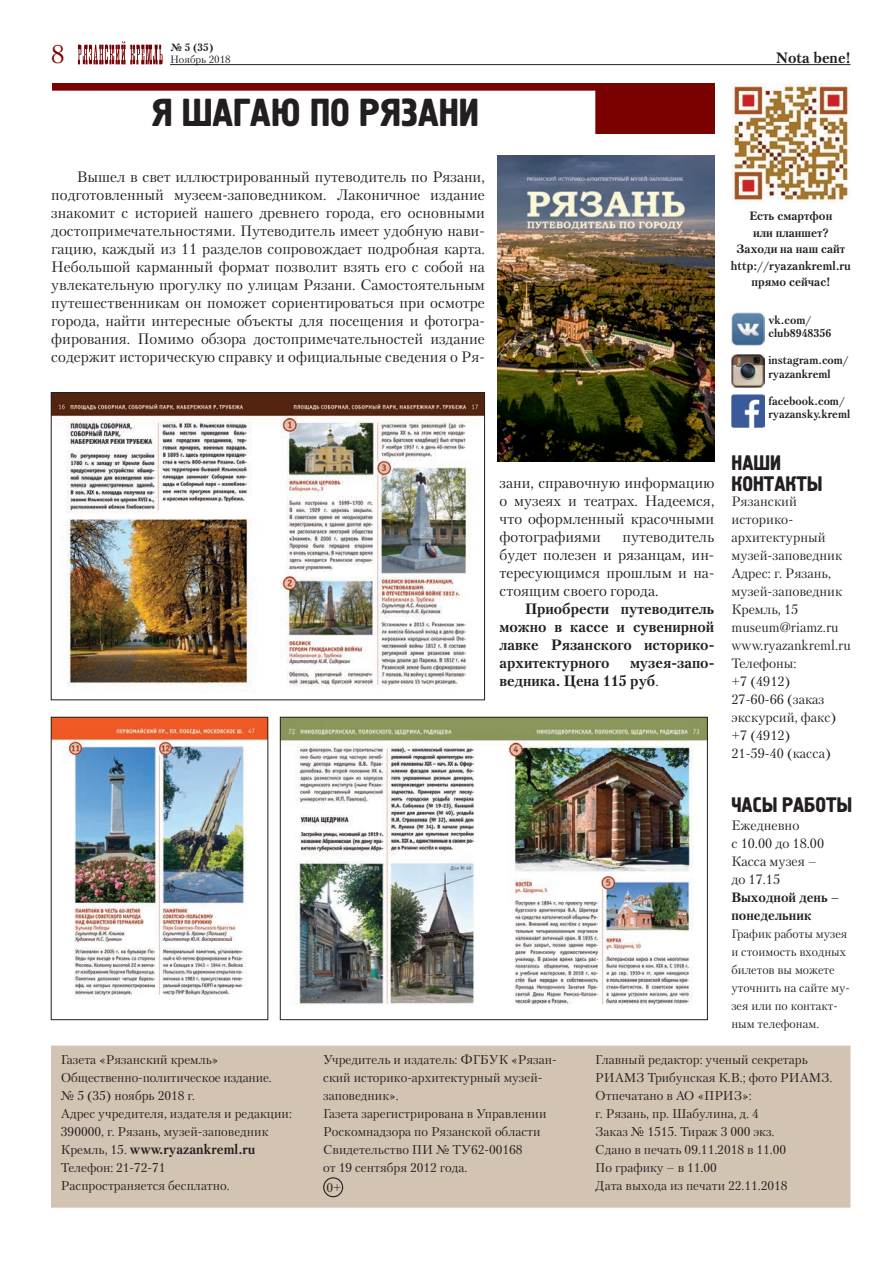
<style>
.page{position:relative;width:893px;height:1263px;background:#fff}
.page>*{position:absolute;margin:0;border:0;box-sizing:border-box;transform-origin:0 0}
.t1{font:39px "Hermes C";color:#231f20}
.t2{font:25.5px "Petersburg C";color:#790100}
.t3{font:21px/21px "Hermes C";color:#231f20}
.t4{font:15px/18px "Petersburg C";color:#231f20;text-align:justify}
.t5{font:700 15px/18px "Petersburg C";color:#231f20;text-align:justify}
.t6{font:13.5px/18px "Petersburg C";color:#231f20}
.t7{font:700 13.5px/18px "Petersburg C";color:#231f20}
.t8{font:12.75px/18px "Petersburg C";color:#231f20}
.t9{font:12px/18px "Petersburg C";color:#231f20}
.t10{font:700 12px/16.5px "Petersburg C";color:#231f20;text-align:center}
.t11{font:700 11.25px/13.5px "Petersburg C";color:#231f20}
.t12{font:10.5px "Petersburg C";color:#231f20}
.t13{font:700 10.5px "Petersburg C";color:#231f20}
.s1{font-weight:400}
.s2{font-weight:400;font-size:12.75px}
</style>
<div class="page">
<svg style="left:78px;top:41px;width:85px;height:23px"></svg>
<hr style="left:170px;top:64px;width:680px;height:1px;background:#231f20">
<div style="left:51px;top:1046px;width:799px;height:162px;background:#d3c3b3;border:2px solid #d3c3b3"></div>
<div style="left:52px;top:83px;width:662px;height:51px;background:#790100"></div>
<div style="left:51px;top:91px;width:544px;height:55px;background:#fff"></div>
<div style="left:323px;top:1177px;width:20px;height:20px;border:1px solid #231f20;border-radius:50%"></div>
<img style="left:731px;top:83px;width:120px;height:120px">
<img style="left:731px;top:394px;width:33px;height:33px">
<img style="left:731px;top:354px;width:33px;height:33px">
<img style="left:731px;top:312px;width:33px;height:33px">
<img style="left:53px;top:394px;width:430px;height:298px">
<img style="left:280px;top:719px;width:428px;height:302px">
<div style="left:280px;top:717px;width:428px;height:303px;border:1px solid #231f20"></div>
<div style="left:51px;top:392px;width:434px;height:308px;border:1px solid #231f20"></div>
<img style="left:53px;top:719px;width:213px;height:280px">
<div style="left:51px;top:717px;width:217px;height:303px;border:1px solid #231f20"></div>
<img style="left:498px;top:156px;width:216px;height:306px">
<h2 class="t2" style="left:51px;top:39px;width:15px">8</h2>
<p class="t13" style="left:170px;top:40px;width:45px">№ 5 (35)</p>
<p class="t12" style="left:170px;top:53px;width:62px">Ноябрь 2018</p>
<h1 class="t1" style="left:151px;top:91px;width:329px">Я ШАГАЮ ПО РЯЗАНИ</h1>
<p class="t5" style="left:776px;top:49px;width:76px">Nota bene!</p>
<p class="t4" style="left:51px;top:167px;width:435px;text-indent:26px">Вышел в свет иллюстрированный путеводитель по Рязани, подготовленный музеем-заповедником. Лаконичное издание знакомит с историей нашего древнего города, его основными достопримечательностями. Путеводитель имеет удобную нави&shy;гацию, каждый из 11 разделов сопровождает подробная карта.<br>Небольшой карманный формат позволит взять его с собой на увлекательную прогулку по улицам Рязани. Самостоятельным путешественникам он поможет сориентироваться при осмотре города, найти интересные объекты для посещения и фотогра&shy;фирования. Помимо обзора достопримечательностей издание содержит историческую справку и официальные сведения о Ря-</p>
<p class="t4" style="left:500px;top:473px;width:216px">зани, справочную информацию о музеях и театрах. Надеемся, что оформленный красочными фотографиями</p>
<p class="t4" style="left:500px;top:527px;width:216px;text-indent:123px">путеводитель будет полезен и рязанцам, ин&shy;тересующимся прошлым и на&shy;стоящим своего города.</p>
<p class="t5" style="left:499px;top:599px;width:216px;text-indent:26px">Приобрести путеводитель можно в кассе и сувенирной лавке Рязанского историко&shy;архитектурного</p>
<p class="t5" style="left:499px;top:653px;width:216px;text-indent:130px">музея-запо&shy;ведника. Цена 115 руб<span class="s1">.</span></p>
<p class="t10" style="left:731px;top:208px;width:122px">Есть смартфон<br>или планшет?<br>Заходи на наш сайт http://ryazankreml.ru прямо сейчас!</p>
<p class="t11" style="left:768px;top:313px;width:64px">vk.com/ club8948356</p>
<p class="t11" style="left:768px;top:353px;width:82px">instagram.com/ ryazankreml</p>
<p class="t11" style="left:768px;top:394px;width:83px">facebook.com/ ryazansky.kreml</p>
<h3 class="t3" style="left:731px;top:453px;width:25px">Наши контакты</h3>
<p class="t6" style="left:731px;top:492px;width:121px">Рязанский историко&shy;архитектурный музей-заповедник<br>Адрес: г. Рязань, музей-заповедник<br>Кремль, 15 museum@riamz.ru www.ryazankreml.ru<br>Телефоны:<br>+7 (4912)<br>27-60-66 (заказ экскурсий, факс) +7 (4912)<br>21-59-40 (касса)</p>
<h3 class="t3" style="left:731px;top:795px;width:23px">часы</h3>
<h3 class="t3" style="left:782px;top:795px;width:46px">работы</h3>
<p class="t6" style="left:731px;top:816px;width:94px">Ежедневно<br>с 10.00 до 18.00<br>Касса музея – до 17.15</p>
<p class="t7" style="left:731px;top:887px;width:110px">Выходной день – понедельник</p>
<p class="t9" style="left:731px;top:924px;width:120px">График работы музея и стоимость входных билетов вы можете уточнить на сайте му&shy;зея или по контакт&shy;ным телефонам.</p>
<p class="t8" style="left:61px;top:1050px;width:232px">Газета «Рязанский кремль»<br>Общественно-политическое издание.<br>№ 5 (35) ноябрь 2018 г.<br>Адрес учредителя, издателя и редакции:<br>390000, г. Рязань, музей-заповедник</p>
<p class="t7" style="left:61px;top:1140px;width:196px"><span class="s2">Кремль, 15.</span> www.ryazankreml.ru</p>
<p class="t8" style="left:61px;top:1158px;width:170px">Телефон: 21-72-71<br>Распространяется бесплатно.</p>
<p class="t8" style="left:323px;top:1050px;width:235px">Учредитель и издатель: ФГБУК «Рязан&shy;ский историко-архитектурный музей&shy;заповедник».<br>Газета зарегистрирована в Управлении<br>Роскомнадзора по Рязанской области<br>Свидетельство ПИ № ТУ62-00168<br>от 19 сентября 2012 года.</p>
<p class="t8" style="left:595px;top:1050px;width:239px">Главный редактор: ученый секретарь<br>РИАМЗ Трибунская К.В.; фото РИАМЗ.<br>Отпечатано в АО «ПРИЗ»:<br>г. Рязань, пр. Шабулина, д. 4<br>Заказ № 1515. Тираж 3 000 экз.<br>Сдано в печать 09.11.2018 в 11.00<br>По графику – в 11.00<br>Дата выхода из печати 22.11.2018</p>
<p class="t8" style="left:327px;top:1178px;width:16px">0+</p>
</div>
